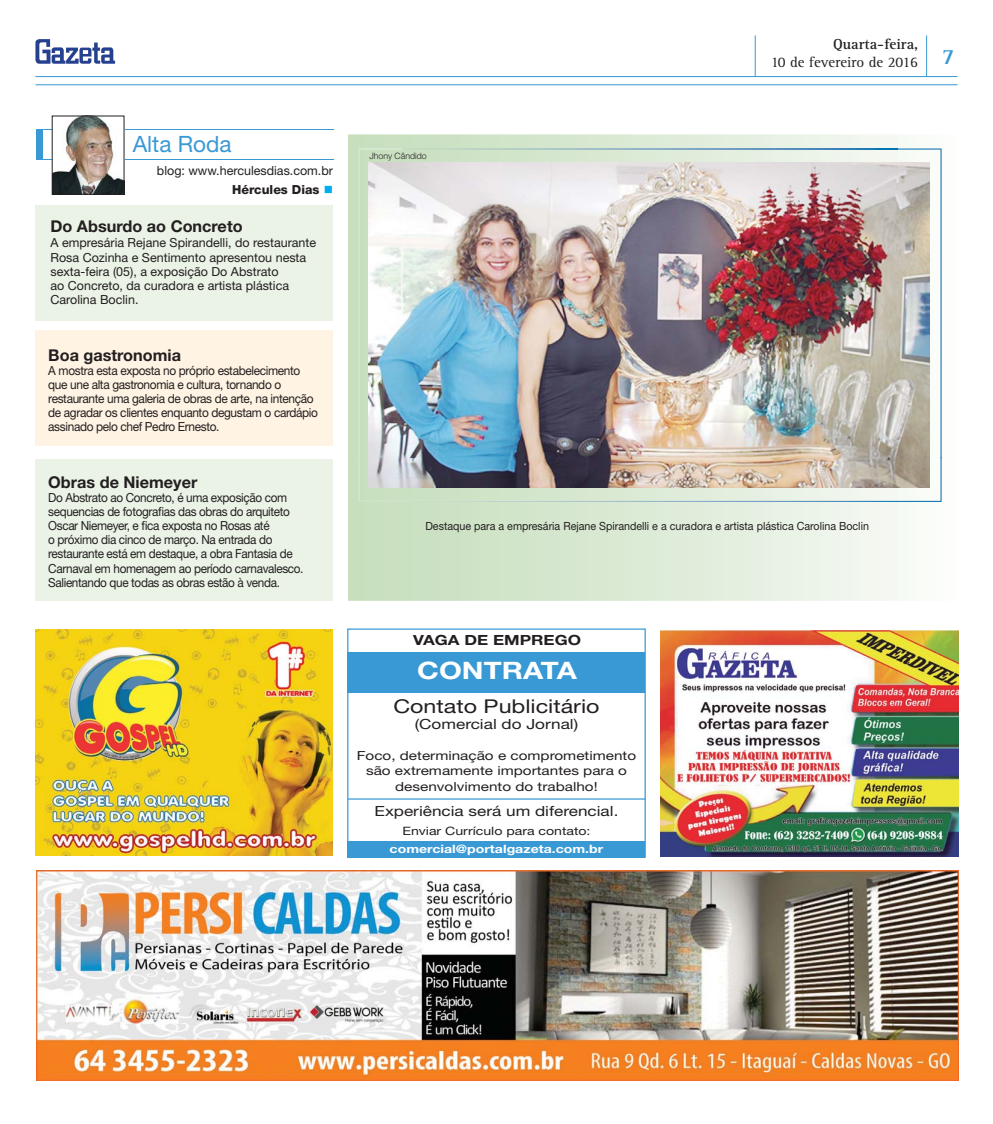
<style>
.page{position:relative;width:993px;height:1124px;background:#fff}
.page>*{position:absolute;margin:0;border:0;box-sizing:border-box;transform-origin:0 0}
.t1{font:700 24px "Helvetica Neue";color:#fff;scale:1.22 1}
.t2{font:22.5px "Helvetica Neue";color:#3999d5}
.t3{font:19px "Helvetica Neue";color:#231f20;scale:1.22 1}
.t4{font:700 16.25px "Helvetica Neue";color:#231f20}
.t5{font:15px/18px "Rotis Serif";color:#231f20}
.t6{font:14px "Helvetica Neue";color:#231f20;scale:1.22 1}
.t7{font:700 14px "Helvetica Neue";color:#231f20;scale:1.22 1}
.t8{font:12.5px/14.1px "Helvetica Neue";letter-spacing:-.03em;color:#231f20;scale:.94 1}
.t9{font:12.5px/14.1px "Helvetica Neue";letter-spacing:-.03em;color:#231f20;scale:.95 1}
.t10{font:12.5px/14.1px "Helvetica Neue";color:#231f20}
.t11{font:12.5px/15.5px "Helvetica Neue";color:#231f20;text-align:center;scale:1.22 1}
.t12{font:800 12.5px "Helvetica Neue";color:#231f20}
.t13{font:700 11.5px "Helvetica Neue";color:#fff;scale:1.22 1}
.t14{font:11.5px "Helvetica Neue";color:#231f20;scale:1.22 1}
.t15{font:11.25px "Helvetica Neue";color:#231f20;scale:.95 1}
.t16{font:300 8.75px "Helvetica Neue";color:#231f20}
.s1{font-weight:700}
</style>
<div class="page">
<div style="left:35px;top:330px;width:298px;height:115px;background:#fff4e3"></div>
<hr style="left:35px;top:84px;width:922px;height:1px;background:#3999d5">
<hr style="left:35px;top:76px;width:922px;height:1px;background:#3999d5">
<hr style="left:925px;top:35px;width:1px;height:41px;background:#3999d5">
<hr style="left:754px;top:35px;width:1px;height:42px;background:#3999d5">
<svg style="left:35px;top:39px;width:80px;height:25px"></svg>
<div style="left:35px;top:205px;width:298px;height:115px;background:#eaf3e6"></div>
<div style="left:35px;top:459px;width:298px;height:141px;background:#eaf3e6"></div>
<svg style="left:348px;top:134px;width:594px;height:466px;background:#dbead6"></svg>
<hr style="left:37px;top:130px;width:297px;height:1px;background:#3999d5">
<hr style="left:37px;top:159px;width:297px;height:1px;background:#3999d5">
<img style="left:54px;top:118px;width:68px;height:75px">
<div style="left:52px;top:116px;width:72px;height:79px;border:1px solid #231f20"></div>
<img style="left:358px;top:458px;width:583px;height:44px">
<img style="left:358px;top:148px;width:45px;height:310px">
<img style="left:896px;top:148px;width:45px;height:310px">
<img style="left:402px;top:148px;width:494px;height:1px">
<div style="left:36px;top:129px;width:6px;height:31px;background:#3999d5"></div>
<img style="left:369px;top:163px;width:559px;height:324px">
<img style="left:660px;top:630px;width:297px;height:226px">
<img style="left:36px;top:870px;width:921px;height:210px">
<img style="left:35px;top:629px;width:298px;height:226px">
<div style="left:348px;top:841px;width:297px;height:16px;background:#3999d5"></div>
<div style="left:347px;top:628px;width:298px;height:229px;border:1px solid #3999d5"></div>
<div style="left:348px;top:652px;width:297px;height:41px;background:#3999d5"></div>
<hr style="left:348px;top:798px;width:297px;height:1px;background:#3999d5">
<p class="t5" style="left:770px;top:37px;width:185px;text-indent:62px"><span class="s1">Quarta-feira,<br></span>10 de fevereiro de 2016 <sup>7</sup></p>
<h2 class="t2" style="left:133px;top:136px;width:100px">Alta Roda</h2>
<p class="t10" style="left:157px;top:165px;width:177px">blog: www.herculesdias.com.br</p>
<p class="t12" style="left:232px;top:184px;width:89px">Hércules Dias</p>
<h3 class="t4" style="left:50px;top:220px;width:194px">Do Absurdo ao Concreto</h3>
<p class="t10" style="left:50px;top:237px;width:267px">A empresária Rejane Spirandelli, do restaurante Rosa Cozinha e Sentimento apresentou nesta sexta-feira (05), a exposição Do Abstrato<br>ao Concreto, da curadora e artista plástica Carolina Boclin.</p>
<h3 class="t4" style="left:48px;top:349px;width:134px">Boa gastronomia</h3>
<p class="t9" style="left:48px;top:364px;width:285px">A mostra esta exposta no próprio estabelecimento que une alta gastronomia e cultura, tornando o restaurante uma galeria de obras de arte, na intenção de agradar os clientes enquanto degustam o cardápio assinado pelo chef Pedro Ernesto.</p>
<h3 class="t4" style="left:48px;top:476px;width:150px">Obras de Niemeyer</h3>
<p class="t8" style="left:48px;top:491px;width:273px">Do Abstrato ao Concreto, é uma exposição com sequencias de fotografias das obras do arquiteto Oscar Niemeyer, e fica exposta no Rosas até<br>o próximo dia cinco de março. Na entrada do restaurante está em destaque, a obra Fantasia de Carnaval em homenagem ao período carnavalesco.<br>Salientando que todas as obras estão à venda.</p>
<p class="t16" style="left:369px;top:153px;width:59px">Jhony Cândido</p>
<p class="t15" style="left:425px;top:522px;width:468px">Destaque para a empresária Rejane Spirandelli e a curadora e artista plástica Carolina Boclin</p>
<p class="t7" style="left:413px;top:634px;width:139px">VAGA DE EMPREGO</p>
<h1 class="t1" style="left:417px;top:662px;width:132px">CONTRATA</h1>
<h3 class="t3" style="left:393px;top:699px;width:170px">Contato Publicitário</h3>
<p class="t6" style="left:414px;top:718px;width:135px">(Comercial do Jornal)</p>
<p class="t11" style="left:356px;top:748px;width:230px">Foco, determinação e comprometimento são extremamente importantes para o desenvolvimento do trabalho!</p>
<p class="t6" style="left:374px;top:806px;width:201px">Experiência será um diferencial.</p>
<p class="t14" style="left:402px;top:826px;width:156px">Enviar Currículo para contato:</p>
<p class="t13" style="left:389px;top:844px;width:177px">comercial@portalgazeta.com.br</p>
</div>
